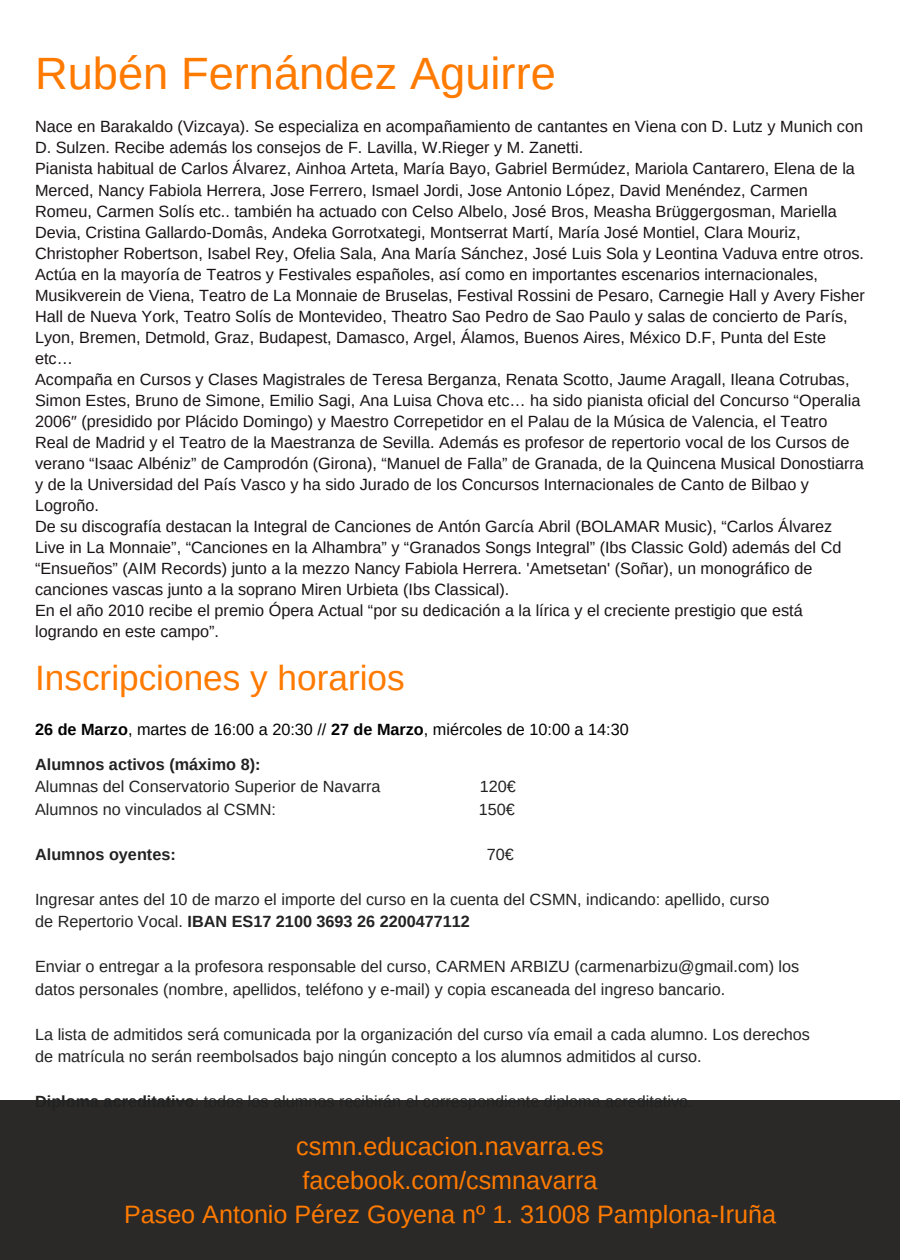
<style>
.page{position:relative;width:900px;height:1260px;background:#fff}
.page>*{position:absolute;margin:0;border:0;box-sizing:border-box;transform-origin:0 0}
.t1{font:45.25px "Arimo";color:#ff7a00}
.t2{font:35.25px "Arimo";color:#ff7a00}
.t3{font:25.25px/33.8px "Arimo";color:#ff7a00;text-align:center}
.t4{font:16.25px/21px "Arimo";color:#191315}
.t5{font:16.25px/22.5px "Arimo";color:#222}
.t6{font:16.25px "Arimo";color:#000}
.t7{font:700 16.25px "Arimo";color:#222}
.s1{font-weight:700}
</style>
<div class="page">
<div style="left:0;top:1100px;width:900px;height:160px;background:#2a2928"></div>
<h1 class="t1" style="left:35px;top:48px;width:522px">Rubén Fernández Aguirre</h1>
<p class="t4" style="left:35px;top:116px;width:831px">Nace en Barakaldo (Vizcaya). Se especializa en acompañamiento de cantantes en Viena con D. Lutz y Munich con D. Sulzen. Recibe además los consejos de F. Lavilla, W.Rieger y M. Zanetti.<br>Pianista habitual de Carlos Álvarez, Ainhoa Arteta, María Bayo, Gabriel Bermúdez, Mariola Cantarero, Elena de la Merced, Nancy Fabiola Herrera, Jose Ferrero, Ismael Jordi, Jose Antonio López, David Menéndez, Carmen Romeu, Carmen Solís etc.. también ha actuado con Celso Albelo, José Bros, Measha Brüggergosman, Mariella Devia, Cristina Gallardo-Domâs, Andeka Gorrotxategi, Montserrat Martí, María José Montiel, Clara Mouriz, Christopher Robertson, Isabel Rey, Ofelia Sala, Ana María Sánchez, José Luis Sola y Leontina Vaduva entre otros.<br>Actúa en la mayoría de Teatros y Festivales españoles, así como en importantes escenarios internacionales, Musikverein de Viena, Teatro de La Monnaie de Bruselas, Festival Rossini de Pesaro, Carnegie Hall y Avery Fisher Hall de Nueva York, Teatro Solís de Montevideo, Theatro Sao Pedro de Sao Paulo y salas de concierto de París, Lyon, Bremen, Detmold, Graz, Budapest, Damasco, Argel, Álamos, Buenos Aires, México D.F, Punta del Este etc…<br>Acompaña en Cursos y Clases Magistrales de Teresa Berganza, Renata Scotto, Jaume Aragall, Ileana Cotrubas, Simon Estes, Bruno de Simone, Emilio Sagi, Ana Luisa Chova etc… ha sido pianista oficial del Concurso “Operalia 2006″ (presidido por Plácido Domingo) y Maestro Correpetidor en el Palau de la Música de Valencia, el Teatro<br>Real de Madrid y el Teatro de la Maestranza de Sevilla. Además es profesor de repertorio vocal de los Cursos de verano “Isaac Albéniz” de Camprodón (Girona), “Manuel de Falla” de Granada, de la Quincena Musical Donostiarra y de la Universidad del País Vasco y ha sido Jurado de los Concursos Internacionales de Canto de Bilbao y Logroño.<br>De su discografía destacan la Integral de Canciones de Antón García Abril (BOLAMAR Music), “Carlos Álvarez Live in La Monnaie”, “Canciones en la Alhambra” y “Granados Songs Integral” (Ibs Classic Gold) además del Cd “Ensueños” (AIM Records) junto a la mezzo Nancy Fabiola Herrera. 'Ametsetan' (Soñar), un monográfico de canciones vascas junto a la soprano Miren Urbieta (Ibs Classical).<br>En el año 2010 recibe el premio Ópera Actual “por su dedicación a la lírica y el creciente prestigio que está logrando en este campo”.</p>
<h2 class="t2" style="left:35px;top:658px;width:371px">Inscripciones y horarios</h2>
<p class="t6" style="left:35px;top:721px;width:595px"><span class="s1">26 de Marzo</span>, martes de 16:00 a 20:30 // <span class="s1">27 de Marzo</span>, miércoles de 10:00 a 14:30</p>
<p class="t7" style="left:35px;top:755px;width:227px">Alumnos activos (máximo 8):</p>
<p class="t5" style="left:35px;top:775px;width:347px">Alumnas del Conservatorio Superior de Navarra</p>
<p class="t5" style="left:480px;top:775px;width:38px">120€</p>
<p class="t5" style="left:35px;top:798px;width:242px">Alumnos no vinculados al CSMN:</p>
<p class="t5" style="left:479px;top:798px;width:38px">150€</p>
<p class="t7" style="left:35px;top:845px;width:142px">Alumnos oyentes:</p>
<p class="t5" style="left:487px;top:843px;width:29px">70€</p>
<p class="t5" style="left:35px;top:888px;width:736px">Ingresar antes del 10 de marzo el importe del curso en la cuenta del CSMN, indicando: apellido, curso de Repertorio Vocal. <span class="s1">IBAN ES17 2100 3693 26 2200477112</span></p>
<p class="t5" style="left:35px;top:955px;width:766px">Enviar o entregar a la profesora responsable del curso, CARMEN ARBIZU (carmenarbizu@gmail.com) los datos personales (nombre, apellidos, teléfono y e-mail) y copia escaneada del ingreso bancario.</p>
<p class="t5" style="left:35px;top:1023px;width:776px">La lista de admitidos será comunicada por la organización del curso vía email a cada alumno. Los derechos de matrícula no serán reembolsados bajo ningún concepto a los alumnos admitidos al curso.</p>
<p class="t5" style="left:35px;top:1090px;width:659px"><span class="s1">Diploma acreditativo</span>: todos los alumnos recibirán el correspondiente diploma acreditativo.</p>
<h3 class="t3" style="left:124px;top:1130px;width:653px">csmn.educacion.navarra.es<br>facebook.com/csmnavarra<br>Paseo Antonio Pérez Goyena nº 1. 31008 Pamplona-Iruña</h3>
</div>
